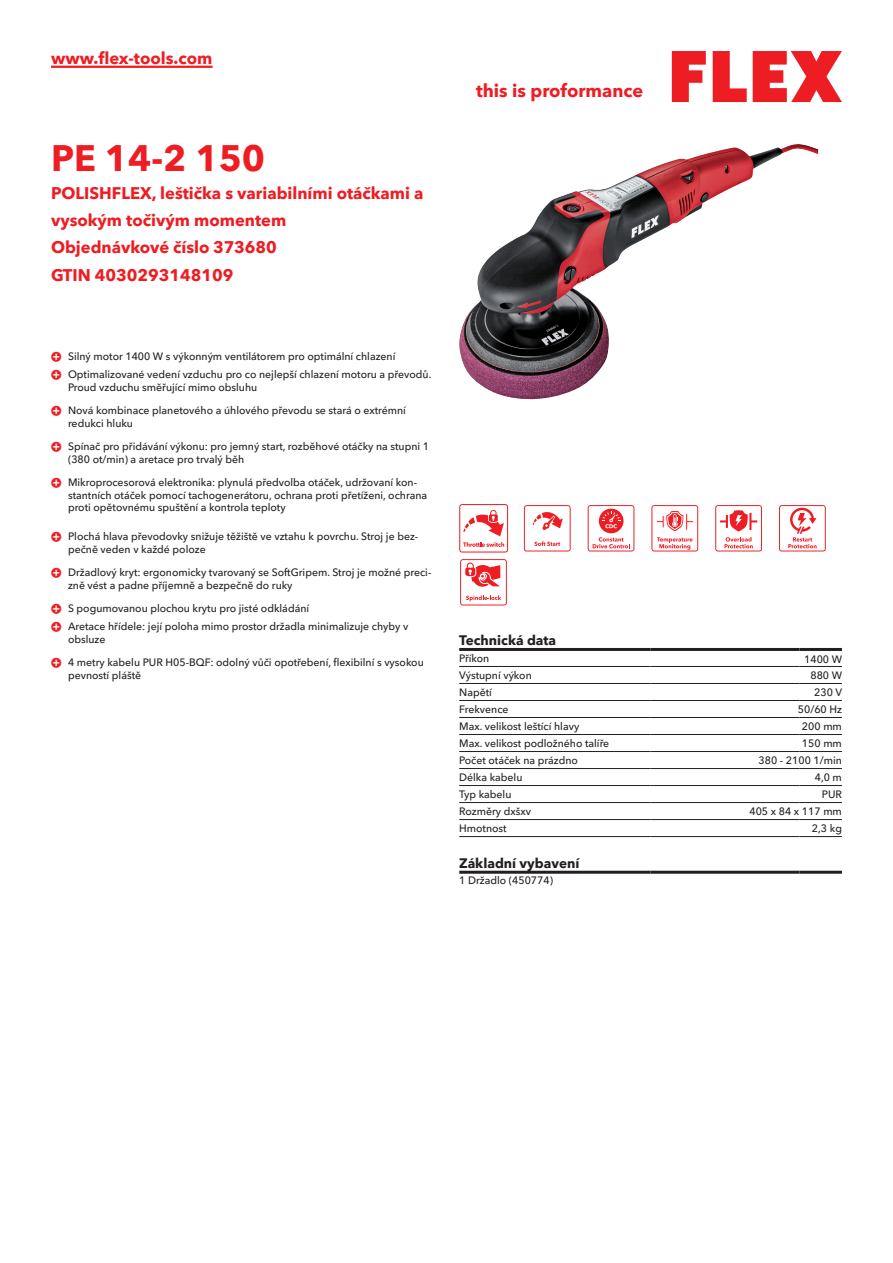
<style>
.page{position:relative;width:893px;height:1263px;background:#fff}
.page>*{position:absolute;margin:0;border:0;box-sizing:border-box;transform-origin:0 0}
.CB_AF_Product-name{font:700 36px "Avenir Next W1 G";color:#ee1d23}
.t1{font:700 18px "Avenir Next W1 G";color:#ee1d23}
.CB_AF_Product-short{font:700 16.5px/27px "Avenir Next W1 G";color:#ee1d23}
.CB_AF_Order-number{font:700 16.5px "Avenir Next W1 G";color:#ee1d23}
.CB_AF_Table-headline{font:700 13.5px "Avenir Next W1 G";color:#231f20}
.CB_AF_Table-specific{font:500 10.5px/12.6px "Avenir Next W1 G";color:#231f20}
</style>
<div class="page">
<svg style="left:672px;top:51px;width:34px;height:51px"></svg>
<svg style="left:713px;top:51px;width:34px;height:51px"></svg>
<svg style="left:753px;top:51px;width:89px;height:51px"></svg>
<hr style="left:51px;top:66px;width:162px;height:2px;background:#ee1d23">
<img style="left:459px;top:144px;width:359px;height:255px">
<hr style="left:459px;top:666px;width:192px;height:1px;background:#231f20">
<hr style="left:651px;top:666px;width:148px;height:1px;background:#231f20">
<hr style="left:799px;top:666px;width:43px;height:1px;background:#231f20">
<hr style="left:459px;top:683px;width:192px;height:1px;background:#231f20">
<hr style="left:651px;top:683px;width:148px;height:1px;background:#231f20">
<hr style="left:799px;top:683px;width:43px;height:1px;background:#231f20">
<hr style="left:459px;top:700px;width:192px;height:1px;background:#231f20">
<hr style="left:651px;top:700px;width:148px;height:1px;background:#231f20">
<hr style="left:799px;top:700px;width:43px;height:1px;background:#231f20">
<hr style="left:459px;top:717px;width:192px;height:1px;background:#231f20">
<hr style="left:651px;top:717px;width:148px;height:1px;background:#231f20">
<hr style="left:799px;top:717px;width:43px;height:1px;background:#231f20">
<hr style="left:459px;top:734px;width:192px;height:1px;background:#231f20">
<hr style="left:651px;top:734px;width:148px;height:1px;background:#231f20">
<hr style="left:799px;top:734px;width:43px;height:1px;background:#231f20">
<hr style="left:459px;top:751px;width:192px;height:1px;background:#231f20">
<hr style="left:651px;top:751px;width:148px;height:1px;background:#231f20">
<hr style="left:799px;top:751px;width:43px;height:1px;background:#231f20">
<hr style="left:459px;top:768px;width:192px;height:1px;background:#231f20">
<hr style="left:651px;top:768px;width:148px;height:1px;background:#231f20">
<hr style="left:799px;top:768px;width:43px;height:1px;background:#231f20">
<hr style="left:459px;top:785px;width:192px;height:1px;background:#231f20">
<hr style="left:651px;top:785px;width:148px;height:1px;background:#231f20">
<hr style="left:799px;top:785px;width:43px;height:1px;background:#231f20">
<hr style="left:459px;top:802px;width:192px;height:1px;background:#231f20">
<hr style="left:651px;top:802px;width:148px;height:1px;background:#231f20">
<hr style="left:799px;top:802px;width:43px;height:1px;background:#231f20">
<hr style="left:459px;top:819px;width:192px;height:1px;background:#231f20">
<hr style="left:651px;top:819px;width:148px;height:1px;background:#231f20">
<hr style="left:799px;top:819px;width:43px;height:1px;background:#231f20">
<hr style="left:459px;top:836px;width:192px;height:1px;background:#231f20">
<hr style="left:651px;top:836px;width:148px;height:1px;background:#231f20">
<hr style="left:799px;top:836px;width:43px;height:1px;background:#231f20">
<hr style="left:459px;top:648px;width:192px;height:3px;background:#231f20">
<hr style="left:651px;top:648px;width:148px;height:3px;background:#231f20">
<hr style="left:799px;top:648px;width:43px;height:3px;background:#231f20">
<hr style="left:459px;top:871px;width:192px;height:3px;background:#231f20">
<hr style="left:651px;top:871px;width:148px;height:3px;background:#231f20">
<hr style="left:799px;top:871px;width:43px;height:3px;background:#231f20">
<svg style="left:459px;top:504px;width:49px;height:48px"></svg>
<svg style="left:524px;top:505px;width:47px;height:46px"></svg>
<svg style="left:588px;top:505px;width:46px;height:46px"></svg>
<svg style="left:651px;top:505px;width:47px;height:46px"></svg>
<svg style="left:715px;top:505px;width:47px;height:46px"></svg>
<svg style="left:779px;top:505px;width:47px;height:46px"></svg>
<svg style="left:460px;top:559px;width:47px;height:46px"></svg>
<h3 class="CB_AF_Product-short" style="left:51px;top:43px;width:163px">www.flex-tools.com</h3>
<p class="CB_AF_Product-name" style="left:51px;top:130px;width:216px">PE 14-2 150</p>
<p class="CB_AF_Product-short" style="left:51px;top:178px;width:374px">POLISHFLEX, leštička s variabilními otáčkami a vysokým točivým momentem</p>
<p class="CB_AF_Order-number" style="left:51px;top:234px;width:227px">Objednávkové číslo 373680</p>
<p class="CB_AF_Order-number" style="left:51px;top:262px;width:184px">GTIN 4030293148109</p>
<h2 class="t1" style="left:476px;top:77px;width:169px">this is proformance</h2>
<p class="CB_AF_Table-specific" style="left:68px;top:349px;width:329px">Silný motor 1400 W s výkonným ventilátorem pro optimální chlazení</p>
<p class="CB_AF_Table-specific" style="left:68px;top:367px;width:365px">Optimalizované vedení vzduchu pro co nejlepší chlazení motoru a převodů.<br>Proud vzduchu směřující mimo obsluhu</p>
<p class="CB_AF_Table-specific" style="left:68px;top:403px;width:339px">Nová kombinace planetového a úhlového převodu se stará o extrémní redukci hluku</p>
<p class="CB_AF_Table-specific" style="left:68px;top:439px;width:363px">Spínač pro přidávání výkonu: pro jemný start, rozběhové otáčky na stupni 1 (380 ot/min) a aretace pro trvalý běh</p>
<p class="CB_AF_Table-specific" style="left:68px;top:475px;width:361px">Mikroprocesorová elektronika: plynulá předvolba otáček, udržovaní kon&shy;stantních otáček pomocí tachogenerátoru, ochrana proti přetíženi, ochrana proti opětovnému spuštění a kontrola teploty</p>
<p class="CB_AF_Table-specific" style="left:68px;top:529px;width:352px">Plochá hlava převodovky snižuje těžiště ve vztahu k povrchu. Stroj je bez&shy;pečně veden v každé poloze</p>
<p class="CB_AF_Table-specific" style="left:68px;top:565px;width:365px">Držadlový kryt: ergonomicky tvarovaný se SoftGripem. Stroj je možné preci&shy;zně vést a padne příjemně a bezpečně do ruky</p>
<p class="CB_AF_Table-specific" style="left:68px;top:601px;width:243px">S pogumovanou plochou krytu pro jisté odkládání</p>
<p class="CB_AF_Table-specific" style="left:68px;top:619px;width:342px">Aretace hřídele: její poloha mimo prostor držadla minimalizuje chyby v obsluze</p>
<p class="CB_AF_Table-specific" style="left:68px;top:655px;width:357px">4 metry kabelu PUR H05-BQF: odolný vůči opotřebení, flexibilní s vysokou pevností pláště</p>
<p class="CB_AF_Table-headline" style="left:459px;top:630px;width:98px">Technická data</p>
<p class="CB_AF_Table-specific" style="left:459px;top:651px;width:32px">Příkon</p>
<p class="CB_AF_Table-specific" style="left:804px;top:652px;width:39px">1400 W</p>
<p class="CB_AF_Table-specific" style="left:459px;top:668px;width:74px">Výstupní výkon</p>
<p class="CB_AF_Table-specific" style="left:810px;top:668px;width:33px">880 W</p>
<p class="CB_AF_Table-specific" style="left:459px;top:685px;width:34px">Napětí</p>
<p class="CB_AF_Table-specific" style="left:814px;top:685px;width:29px">230 V</p>
<p class="CB_AF_Table-specific" style="left:459px;top:702px;width:51px">Frekvence</p>
<p class="CB_AF_Table-specific" style="left:798px;top:702px;width:46px">50/60 Hz</p>
<p class="CB_AF_Table-specific" style="left:459px;top:719px;width:122px">Max. velikost leštící hlavy</p>
<p class="CB_AF_Table-specific" style="left:802px;top:719px;width:41px">200 mm</p>
<p class="CB_AF_Table-specific" style="left:459px;top:736px;width:152px">Max. velikost podložného talíře</p>
<p class="CB_AF_Table-specific" style="left:802px;top:736px;width:41px">150 mm</p>
<p class="CB_AF_Table-specific" style="left:459px;top:753px;width:120px">Počet otáček na prázdno</p>
<p class="CB_AF_Table-specific" style="left:759px;top:753px;width:85px">380 - 2100 1/min</p>
<p class="CB_AF_Table-specific" style="left:459px;top:770px;width:65px">Délka kabelu</p>
<p class="CB_AF_Table-specific" style="left:815px;top:770px;width:29px">4,0 m</p>
<p class="CB_AF_Table-specific" style="left:459px;top:787px;width:54px">Typ kabelu</p>
<p class="CB_AF_Table-specific" style="left:822px;top:787px;width:22px">PUR</p>
<p class="CB_AF_Table-specific" style="left:459px;top:804px;width:73px">Rozměry dxšxv</p>
<p class="CB_AF_Table-specific" style="left:749px;top:804px;width:94px">405 x 84 x 117 mm</p>
<p class="CB_AF_Table-specific" style="left:459px;top:821px;width:49px">Hmotnost</p>
<p class="CB_AF_Table-specific" style="left:812px;top:821px;width:32px">2,3 kg</p>
<p class="CB_AF_Table-headline" style="left:459px;top:852px;width:122px">Základní vybavení</p>
<p class="CB_AF_Table-specific" style="left:459px;top:873px;width:95px">1 Držadlo (450774)</p>
</div>
